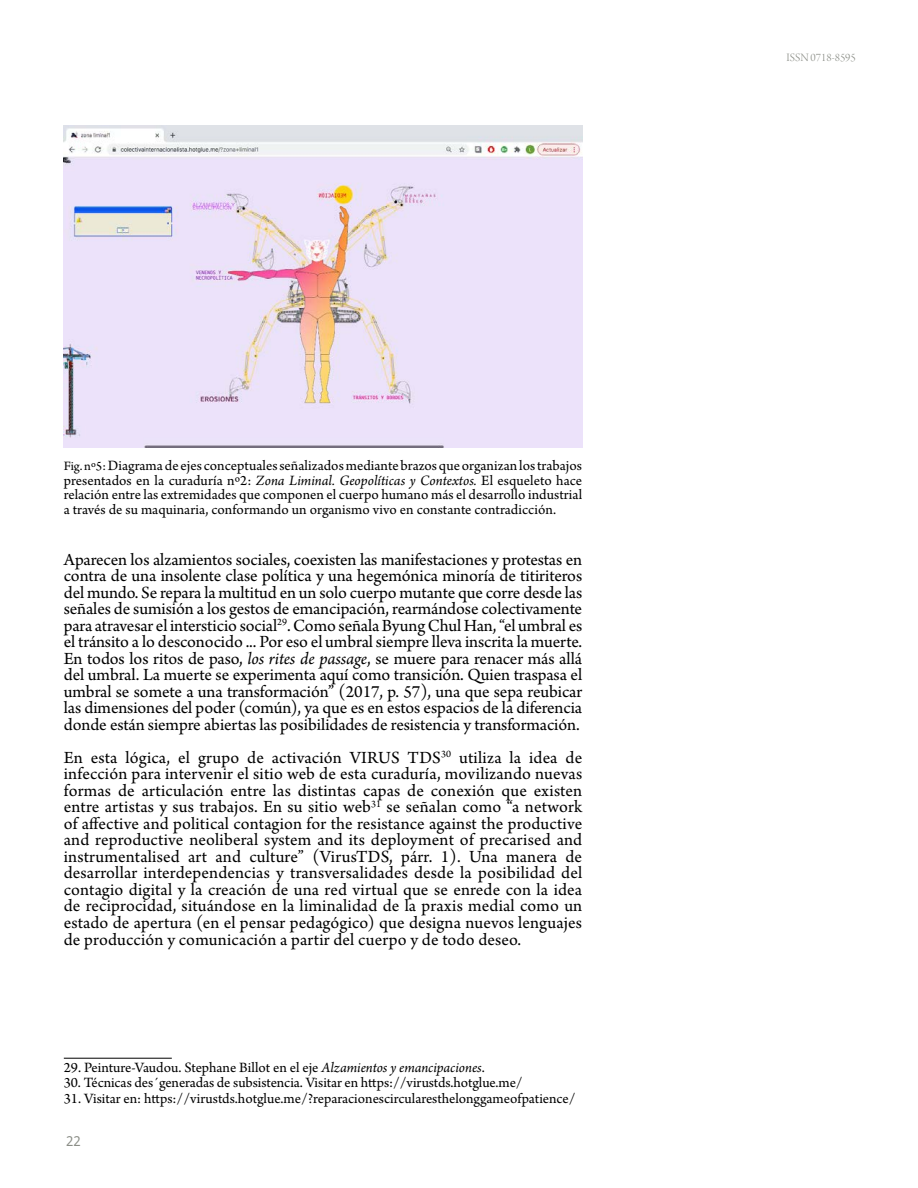
<style>
.page{position:relative;width:918px;height:1188px;background:#fff}
.page>*{position:absolute;margin:0;border:0;box-sizing:border-box;transform-origin:0 0}
.t1{font:18px/16.5px "Arno Pro";color:#000;text-align:justify}
.t2{font:15px/14.7px "Arno Pro";letter-spacing:-.005em;color:#000;text-align:justify}
.t3{font:13.5px "Droid Sans";color:#8b8e87}
.t4{font:12px "Arno Pro Light Display";color:#8c8f88}
.s1{font-size:13.5px}
.s2{font-style:italic}
</style>
<div class="page">
<hr style="left:64px;top:1058px;width:108px;height:1px;background:#000">
<img style="left:64px;top:126px;width:518px;height:322px">
<p class="t2" style="left:64px;top:459px;width:520px"><span class="s1">Fig. nº5:</span> Diagrama de ejes conceptuales señalizados mediante brazos que organizan los trabajos presentados en la curaduría nº2: <span class="s2">Zona Liminal. Geopolíticas y Contextos.</span> El esqueleto hace relación entre las extremidades que componen el cuerpo humano más el desarrollo industrial a través de su maquinaria, conformando un organismo vivo en constante contradicción.</p>
<p class="t1" style="left:64px;top:552px;width:520px">Aparecen los alzamientos sociales, coexisten las manifestaciones y protestas en contra de una insolente clase política y una hegemónica minoría de titiriteros del mundo. Se repara la multitud en un solo cuerpo mutante que corre desde las señales de sumisión a los gestos de emancipación, rearmándose colectivamente para atravesar el intersticio social<sup>29</sup>. Como señala Byung Chul Han, “el umbral es el tránsito a lo desconocido ... Por eso el umbral siempre lleva inscrita la muerte.<br>En todos los ritos de paso, <span class="s2">los rites de passage</span>, se muere para renacer más allá del umbral. La muerte se experimenta aquí como transición. Quien traspasa el umbral se somete a una transformación” (2017, p. 57), una que sepa reubicar las dimensiones del poder (común), ya que es en estos espacios de la diferencia donde están siempre abiertas las posibilidades de resistencia y transformación.</p>
<p class="t1" style="left:64px;top:750px;width:520px">En esta lógica, el grupo de activación VIRUS TDS<sup>30</sup> utiliza la idea de infección para intervenir el sitio web de esta curaduría, movilizando nuevas formas de articulación entre las distintas capas de conexión que existen entre artistas y sus trabajos. En su sitio web<sup>31</sup> se señalan como “a network of affective and political contagion for the resistance against the productive and reproductive neoliberal system and its deployment of precarised and instrumentalised art and culture” (VirusTDS, párr. 1). Una manera de desarrollar interdependencias y transversalidades desde la posibilidad del contagio digital y la creación de una red virtual que se enrede con la idea de reciprocidad, situándose en la liminalidad de la praxis medial como un estado de apertura (en el pensar pedagógico) que designa nuevos lenguajes de producción y comunicación a partir del cuerpo y de todo deseo.</p>
<p class="t2" style="left:64px;top:1061px;width:423px">29. Peinture-Vaudou. Stephane Billot en el eje <span class="s2">Alzamientos y emancipaciones</span>.</p>
<p class="t2" style="left:64px;top:1076px;width:460px">30. Técnicas des´generadas de subsistencia. Visitar en https://virustds.hotglue.me/</p>
<p class="t2" style="left:64px;top:1092px;width:513px">31. Visitar en: https://virustds.hotglue.me/?reparacionescircularesthelonggameofpatience/</p>
<p class="t3" style="left:66px;top:1134px;width:16px">22</p>
<p class="t4" style="left:786px;top:51px;width:71px">ISSN 0718-8595</p>
</div>
